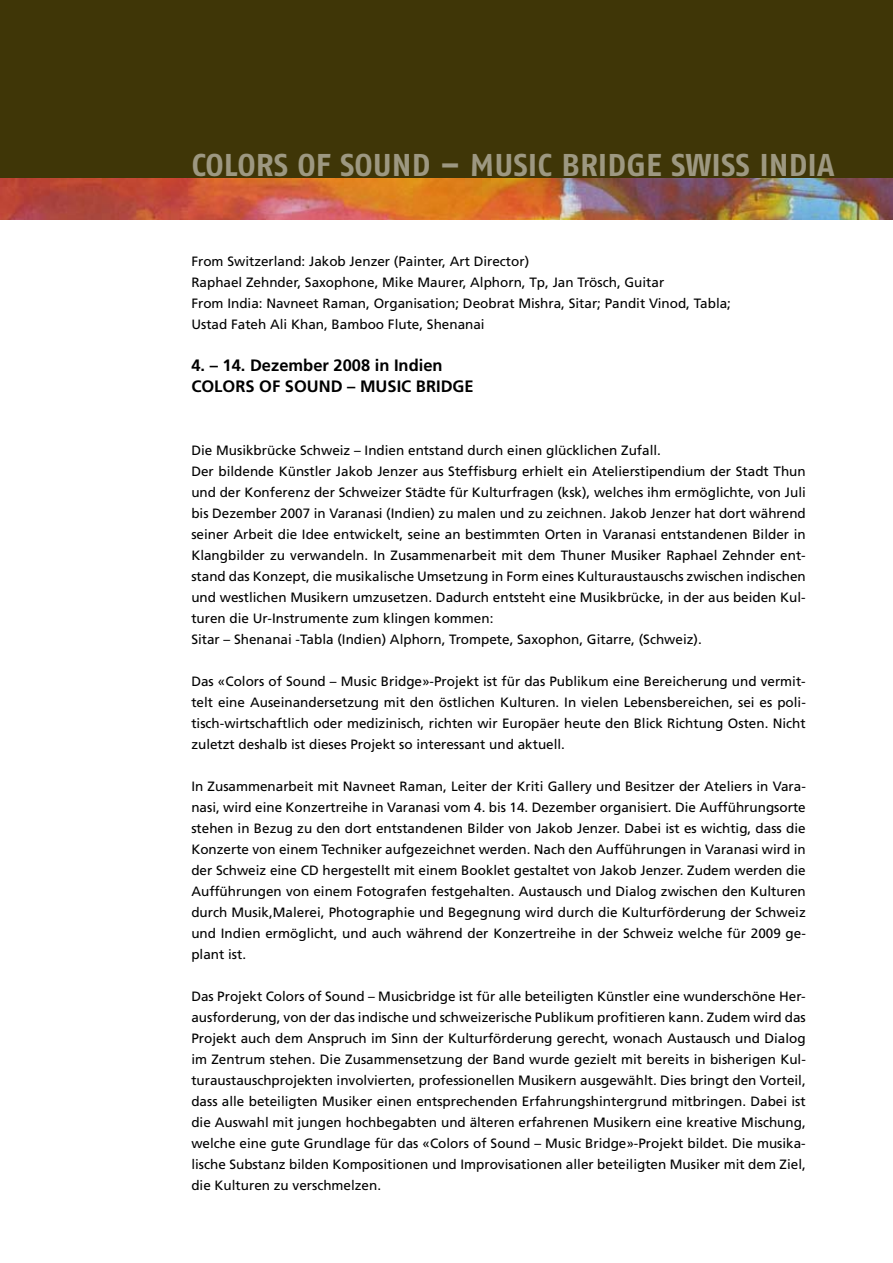
<style>
.page{position:relative;width:893px;height:1263px;background:#fff}
.page>*{position:absolute;margin:0;border:0;box-sizing:border-box;transform-origin:0 0}
.t1{font:31.5px "Fago No Bold Tf";color:#9d9881}
.t2{font:700 16.5px/21px "Frutiger";color:#000}
.t3{font:13.5px/21px "Frutiger";color:#000;text-align:justify}
</style>
<div class="page">
<div style="left:0;top:0;width:893px;height:210px;background:#3f3607"></div>
<img style="left:0;top:179px;width:893px;height:40px">
<h1 class="t1" style="left:191px;top:146px;width:645px">COLORS OF SOUND – MUSIC BRIDGE SWISS INDIA</h1>
<p class="t3" style="left:191px;top:250px;width:541px;text-align:left">From Switzerland: Jakob Jenzer (Painter, Art Director)<br>Raphael Zehnder, Saxophone, Mike Maurer, Alphorn, Tp, Jan Trösch, Guitar<br>From India: Navneet Raman, Organisation; Deobrat Mishra, Sitar; Pandit Vinod, Tabla; Ustad Fateh Ali Khan, Bamboo Flute, Shenanai</p>
<p class="t2" style="left:191px;top:354px;width:284px">4. – 14. Dezember 2008 in Indien<br>COLORS OF SOUND – MUSIC BRIDGE</p>
<p class="t3" style="left:191px;top:439px;width:616px;text-align:left">Die Musikbrücke Schweiz – Indien entstand durch einen glücklichen Zufall.<br>Der bildende Künstler Jakob Jenzer aus Steffisburg erhielt ein Atelierstipendium der Stadt Thun und der Konferenz der Schweizer Städte für Kulturfragen (ksk), welches ihm ermöglichte, von Juli bis Dezember 2007 in Varanasi (Indien) zu malen und zu zeichnen. Jakob Jenzer hat dort während seiner Arbeit die Idee entwickelt, seine an bestimmten Orten in Varanasi entstandenen Bilder in Klangbilder zu verwandeln. In Zusammenarbeit mit dem Thuner Musiker Raphael Zehnder ent&shy;stand das Konzept, die musikalische Umsetzung in Form eines Kulturaustauschs zwischen indischen und westlichen Musikern umzusetzen. Dadurch entsteht eine Musikbrücke, in der aus beiden Kul&shy;turen die Ur-Instrumente zum klingen kommen:<br>Sitar – Shenanai -Tabla (Indien) Alphorn, Trompete, Saxophon, Gitarre, (Schweiz).</p>
<p class="t3" style="left:191px;top:670px;width:616px">Das «Colors of Sound – Music Bridge»-Projekt ist für das Publikum eine Bereicherung und vermit&shy;telt eine Auseinandersetzung mit den östlichen Kulturen. In vielen Lebensbereichen, sei es poli&shy;tisch-wirtschaftlich oder medizinisch, richten wir Europäer heute den Blick Richtung Osten. Nicht zuletzt deshalb ist dieses Projekt so interessant und aktuell.</p>
<p class="t3" style="left:191px;top:775px;width:616px">In Zusammenarbeit mit Navneet Raman, Leiter der Kriti Gallery und Besitzer der Ateliers in Vara&shy;nasi, wird eine Konzertreihe in Varanasi vom 4. bis 14. Dezember organisiert. Die Aufführungsorte stehen in Bezug zu den dort entstandenen Bilder von Jakob Jenzer. Dabei ist es wichtig, dass die Konzerte von einem Techniker aufgezeichnet werden. Nach den Aufführungen in Varanasi wird in der Schweiz eine CD hergestellt mit einem Booklet gestaltet von Jakob Jenzer. Zudem werden die Aufführungen von einem Fotografen festgehalten. Austausch und Dialog zwischen den Kulturen durch Musik,Malerei, Photographie und Begegnung wird durch die Kulturförderung der Schweiz und Indien ermöglicht, und auch während der Konzertreihe in der Schweiz welche für 2009 ge&shy;plant ist.</p>
<p class="t3" style="left:191px;top:985px;width:616px">Das Projekt Colors of Sound – Musicbridge ist für alle beteiligten Künstler eine wunderschöne Her&shy;ausforderung, von der das indische und schweizerische Publikum profitieren kann. Zudem wird das Projekt auch dem Anspruch im Sinn der Kulturförderung gerecht, wonach Austausch und Dialog im Zentrum stehen. Die Zusammensetzung der Band wurde gezielt mit bereits in bisherigen Kul&shy;turaustauschprojekten involvierten, professionellen Musikern ausgewählt. Dies bringt den Vorteil, dass alle beteiligten Musiker einen entsprechenden Erfahrungshintergrund mitbringen. Dabei ist die Auswahl mit jungen hochbegabten und älteren erfahrenen Musikern eine kreative Mischung, welche eine gute Grundlage für das «Colors of Sound – Music Bridge»-Projekt bildet. Die musika&shy;lische Substanz bilden Kompositionen und Improvisationen aller beteiligten Musiker mit dem Ziel, die Kulturen zu verschmelzen.</p>
</div>
